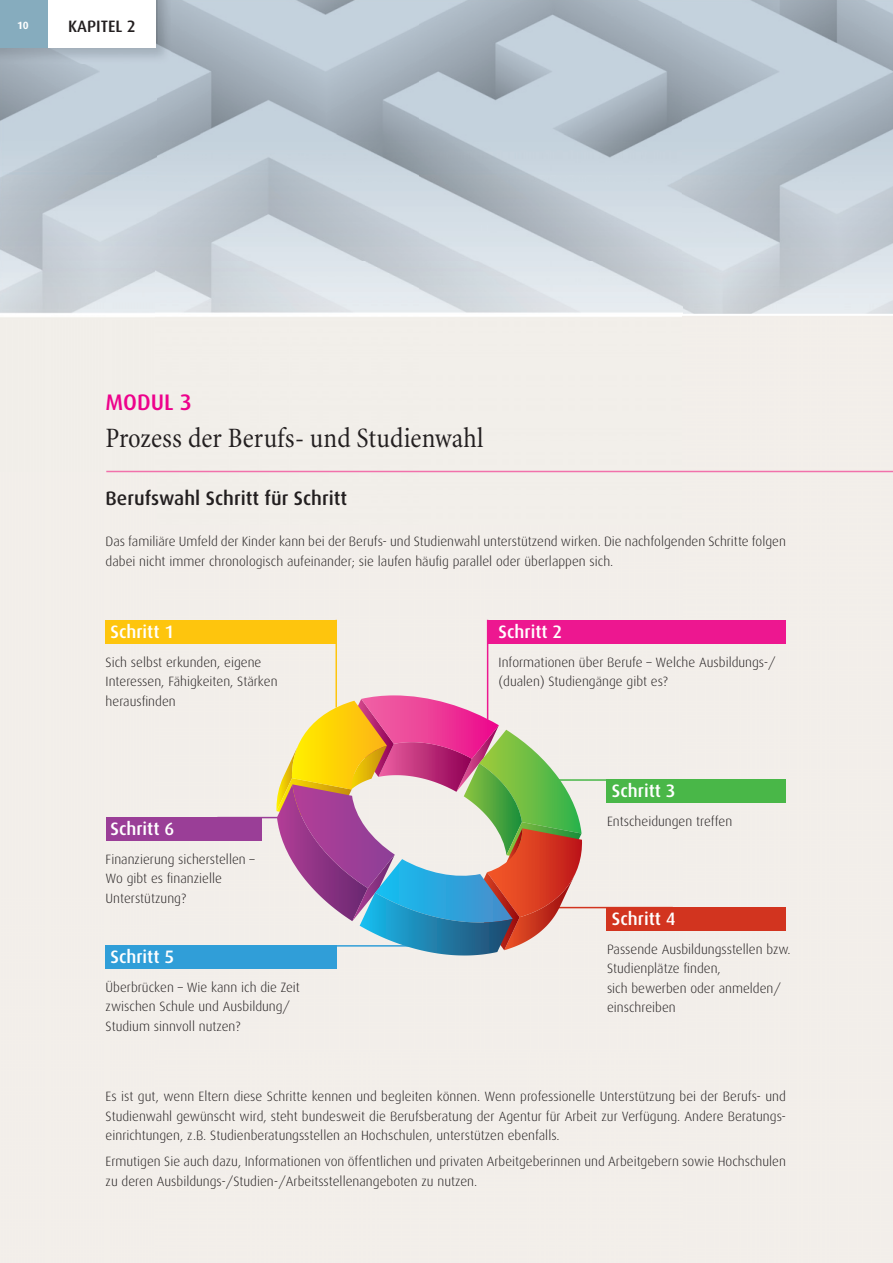
<style>
.page{position:relative;width:893px;height:1263px;background:#fff}
.page>*{position:absolute;margin:0;border:0;box-sizing:border-box;transform-origin:0 0}
.t1{font:condensed 28.5px "Minion";letter-spacing:.005em;color:#231f20}
.t2{font:500 22.5px "Dax";color:#ed028c}
.t3{font:500 19.5px "Dax";color:#231f20}
.t4{font:500 18px "Dax";color:#fff}
.t5{font:500 16.5px "Dax";color:#231f20}
.t6{font:300 13.5px/19.5px "Dax";color:#231f20}
.t7{font:700 10.5px "Dax";color:#fff}
</style>
<div class="page">
<img style="left:156px;top:0;width:737px;height:1262px">
<img style="left:0;top:63px;width:156px;height:1199px">
<hr style="left:106px;top:471px;width:787px;height:1px;background:#f171ab">
<div style="left:606px;top:779px;width:179px;height:24px;background:#49b748"></div>
<div style="left:606px;top:907px;width:179px;height:23px;background:#d2341f"></div>
<div style="left:487px;top:620px;width:298px;height:23px;background:#ed1790"></div>
<hr style="left:487px;top:620px;width:1px;height:100px;background:#ed1790">
<hr style="left:555px;top:779px;width:118px;height:2px;background:#49b748">
<hr style="left:555px;top:907px;width:118px;height:1px;background:#d2341f">
<div style="left:106px;top:620px;width:231px;height:23px;background:#fec50d"></div>
<div style="left:106px;top:945px;width:231px;height:24px;background:#309ed8"></div>
<hr style="left:335px;top:620px;width:2px;height:87px;background:#fec50d">
<hr style="left:217px;top:817px;width:64px;height:1px;background:#9a3e97">
<div style="left:106px;top:817px;width:155px;height:23px;background:#9a3e97"></div>
<svg style="left:276px;top:695px;width:307px;height:260px;background:#b8a09c"></svg>
<img style="left:0;top:0;width:171px;height:63px">
<div style="left:0;top:0;width:48px;height:48px;background:#86acbe"></div>
<div style="left:48px;top:0;width:107px;height:48px;background:#fff"></div>
<p class="t7" style="left:17px;top:21px;width:13px">10</p>
<p class="t5" style="left:68px;top:19px;width:69px">KAPITEL 2</p>
<h2 class="t2" style="left:106px;top:392px;width:88px">MODUL 3</h2>
<h1 class="t1" style="left:106px;top:427px;width:379px">Prozess der Berufs- und Studienwahl</h1>
<h3 class="t3" style="left:106px;top:490px;width:243px">Berufswahl Schritt für Schritt</h3>
<p class="t6" style="left:106px;top:533px;width:682px">Das familiäre Umfeld der Kinder kann bei der Berufs- und Studienwahl unterstützend wirken. Die nachfolgenden Schritte folgen dabei nicht immer chronologisch aufeinander; sie laufen häufig parallel oder überlappen sich.</p>
<h3 class="t4" style="left:110px;top:624px;width:65px">Schritt 1</h3>
<p class="t6" style="left:106px;top:653px;width:174px">Sich selbst erkunden, eigene<br>Interessen, Fähigkeiten, Stärken herausfinden</p>
<h3 class="t4" style="left:110px;top:821px;width:65px">Schritt 6</h3>
<p class="t6" style="left:106px;top:850px;width:151px">Finanzierung sicherstellen –<br>Wo gibt es finanzielle<br>Unterstützung?</p>
<h3 class="t4" style="left:110px;top:949px;width:65px">Schritt 5</h3>
<p class="t6" style="left:106px;top:978px;width:196px">Überbrücken – Wie kann ich die Zeit zwischen Schule und Ausbildung/<br>Studium sinnvoll nutzen?</p>
<h3 class="t4" style="left:499px;top:624px;width:65px">Schritt 2</h3>
<p class="t6" style="left:499px;top:653px;width:279px">Informationen über Berufe – Welche Ausbildungs-/ (dualen) Studiengänge gibt es?</p>
<h3 class="t4" style="left:612px;top:783px;width:65px">Schritt 3</h3>
<p class="t6" style="left:607px;top:812px;width:127px">Entscheidungen treffen</p>
<h3 class="t4" style="left:612px;top:911px;width:65px">Schritt 4</h3>
<p class="t6" style="left:607px;top:940px;width:185px">Passende Ausbildungsstellen bzw.<br>Studienplätze finden,<br>sich bewerben oder anmelden/ einschreiben</p>
<p class="t6" style="left:106px;top:1088px;width:682px;text-align:justify">Es ist gut, wenn Eltern diese Schritte kennen und begleiten können. Wenn professionelle Unterstützung bei der Berufs- und Studienwahl gewünscht wird, steht bundesweit die Berufsberatung der Agentur für Arbeit zur Verfügung. Andere Beratungs&shy;einrichtungen, z.B. Studienberatungsstellen an Hochschulen, unterstützen ebenfalls.</p>
<p class="t6" style="left:106px;top:1152px;width:682px">Ermutigen Sie auch dazu, Informationen von öffentlichen und privaten Arbeitgeberinnen und Arbeitgebern sowie Hochschulen zu deren Ausbildungs-/Studien-/Arbeitsstellenangeboten zu nutzen.</p>
</div>
